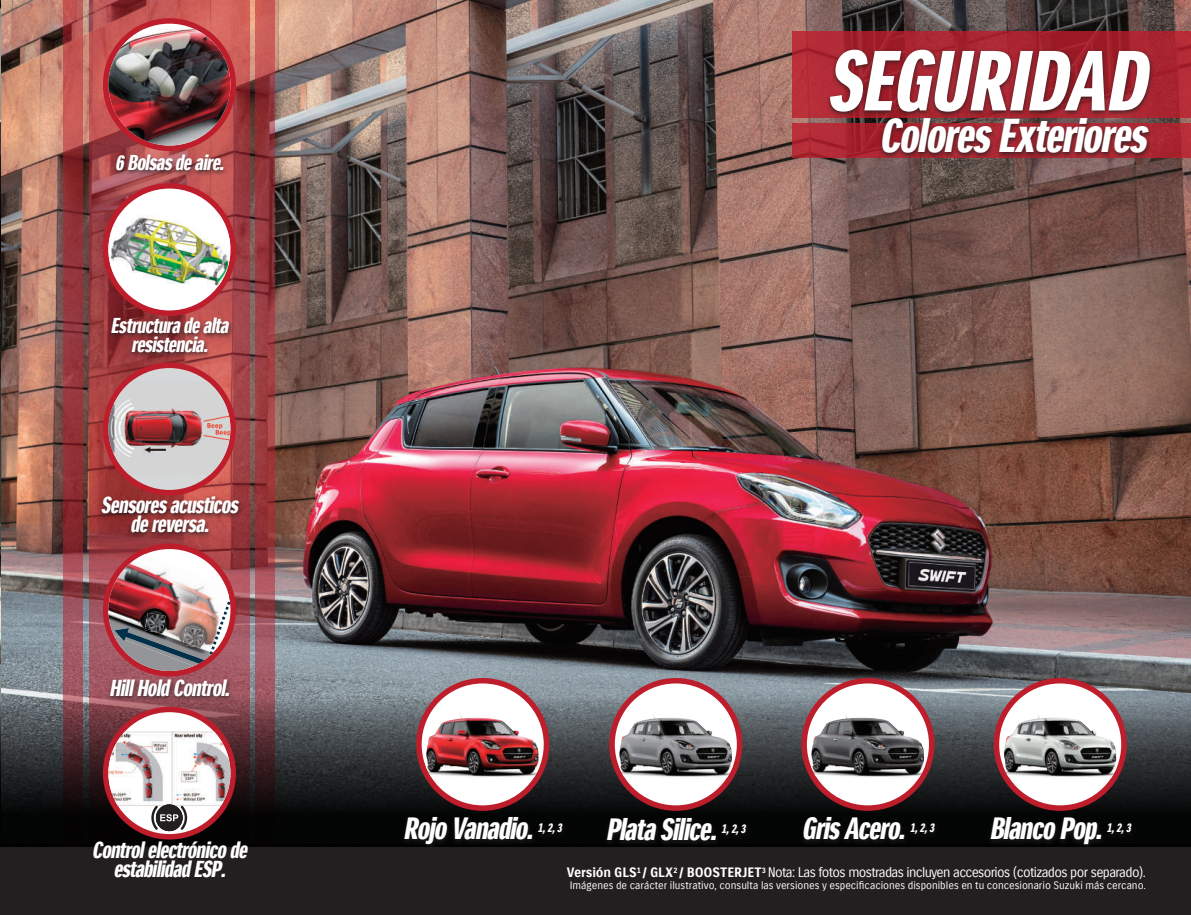
<style>
.page{position:relative;width:1191px;height:915px;background:#fff}
.page>*{position:absolute;margin:0;border:0;box-sizing:border-box;transform-origin:0 0}
.t1{font:italic 82.5px "Suzuki PRO Headline";color:#fff}
.t2{font:italic 46.2px "Suzuki PRO Headline";color:#fff}
.t3{font:italic 30px "Suzuki PRO Headline";color:#fff}
.t4{font:italic 22.5px/18.8px "Suzuki PRO Headline";color:#fff;text-align:center}
.t5{font:italic 21px/18.8px "Suzuki PRO Headline";color:#fff;text-align:center}
.t6{font:13.5px "Suzuki PRO Regular";letter-spacing:-.05em;color:#fff}
.t7{font:italic 12.3px "Suzuki PRO Headline";color:#fff}
.t8{font:10.5px "Suzuki PRO Regular";color:#fff}
.s1{font-family:"Suzuki PRO Bold";font-size:13.2px}
</style>
<div class="page">
<div style="left:0;top:0;width:1191px;height:914px;background:#231f20"></div>
<img style="left:1px;top:0;width:1190px;height:695px">
<svg style="left:64px;top:0;width:19px;height:695px;background:#9c3e43"></svg>
<img style="left:0;top:0;width:1px;height:695px">
<svg style="left:792px;top:31px;width:399px;height:87px;background:#aa2631"></svg>
<svg style="left:792px;top:123px;width:399px;height:35px;background:#ac2631"></svg>
<div style="left:826px;top:47px;width:328px;height:71px;background:#231f20;opacity:.8"></div>
<div style="left:877px;top:116px;width:276px;height:43px;background:#231f20;opacity:.8"></div>
<svg style="left:89px;top:0;width:161px;height:695px;background:#a8484b"></svg>
<svg style="left:255px;top:0;width:20px;height:695px;background:#9c3f44"></svg>
<div style="left:113px;top:152px;width:115px;height:24px;background:#231f20;opacity:.8"></div>
<div style="left:103px;top:362px;width:133px;height:133px;background:#be1d2c;border-radius:50%"></div>
<div style="left:108px;top:368px;width:122px;height:122px;background:#d6d7d8;border-radius:50%"></div>
<img style="left:108px;top:381px;width:122px;height:93px">
<div style="left:103px;top:183px;width:133px;height:133px;background:#be1d2c;border-radius:50%"></div>
<div style="left:108px;top:188px;width:122px;height:122px;background:#fff;border-radius:50%"></div>
<img style="left:108px;top:214px;width:122px;height:71px">
<svg style="left:103px;top:18px;width:133px;height:133px"></svg>
<img style="left:108px;top:29px;width:122px;height:116px">
<div style="left:108px;top:316px;width:126px;height:42px;background:#231f20;opacity:.8"></div>
<div style="left:98px;top:494px;width:146px;height:44px;background:#231f20;opacity:.8"></div>
<svg style="left:0;top:695px;width:1191px;height:150px"></svg>
<svg style="left:0;top:697px;width:1px;height:136px"></svg>
<svg style="left:103px;top:706px;width:133px;height:133px;background:#be2e3b"></svg>
<div style="left:108px;top:712px;width:122px;height:121px;background:#fff;border-radius:50%"></div>
<img style="left:108px;top:730px;width:122px;height:75px">
<div style="left:90px;top:838px;width:163px;height:44px;background:#231f20;opacity:.8"></div>
<svg style="left:156px;top:804px;width:27px;height:26px"></svg>
<svg style="left:151px;top:805px;width:36px;height:24px"></svg>
<div style="left:603px;top:815px;width:148px;height:31px;background:#231f20;opacity:.8"></div>
<div style="left:401px;top:814px;width:166px;height:36px;background:#231f20;opacity:.8"></div>
<div style="left:799px;top:814px;width:140px;height:32px;background:#090909"></div>
<svg style="left:416px;top:677px;width:133px;height:133px;background:#bb2b39"></svg>
<img style="left:422px;top:683px;width:122px;height:122px;border-radius:50%">
<img style="left:438px;top:710px;width:23px;height:18px">
<div style="left:987px;top:814px;width:149px;height:37px;background:#231f20;opacity:.8"></div>
<svg style="left:609px;top:677px;width:133px;height:133px;background:#bb2b39"></svg>
<svg style="left:615px;top:683px;width:122px;height:122px;background:#b5b4b5"></svg>
<img style="left:631px;top:710px;width:23px;height:18px">
<svg style="left:801px;top:677px;width:133px;height:133px;background:#b92937"></svg>
<svg style="left:807px;top:683px;width:122px;height:122px;background:#aaa9aa"></svg>
<img style="left:823px;top:710px;width:23px;height:18px">
<svg style="left:993px;top:677px;width:133px;height:133px;background:#b82a37"></svg>
<svg style="left:999px;top:683px;width:122px;height:122px;background:#c0c0bf"></svg>
<img style="left:1016px;top:710px;width:23px;height:18px">
<svg style="left:103px;top:543px;width:133px;height:133px"></svg>
<img style="left:108px;top:554px;width:122px;height:15px">
<img style="left:108px;top:569px;width:122px;height:101px">
<img style="left:183px;top:627px;width:21px;height:20px">
<img style="left:183px;top:642px;width:15px;height:5px">
<div style="left:106px;top:677px;width:128px;height:25px;background:#231f20;opacity:.8"></div>
<h3 class="t5" style="left:115px;top:153px;width:115px">6Bolsasdeaire.</h3>
<h3 class="t5" style="left:110px;top:316px;width:124px">Estructuradealta resistencia.</h3>
<h3 class="t4" style="left:101px;top:496px;width:143px">Sensoresacusticos dereversa.</h3>
<h3 class="t4" style="left:109px;top:678px;width:127px">HillHoldControl.</h3>
<h3 class="t4" style="left:92px;top:840px;width:162px">Controlelectrónicode estabilidadESP.</h3>
<h1 class="t1" style="left:826px;top:31px;width:339px">SEGURIDAD</h1>
<h2 class="t2" style="left:878px;top:108px;width:279px">ColoresExteriores</h2>
<h3 class="t3" style="left:403px;top:810px;width:137px">RojoVanadio.</h3>
<p class="t7" style="left:537px;top:820px;width:29px">1,2,3</p>
<p class="t7" style="left:721px;top:821px;width:29px">1,2,3</p>
<h3 class="t3" style="left:801px;top:810px;width:111px">GrisAcero.</h3>
<p class="t7" style="left:909px;top:820px;width:29px">1,2,3</p>
<h3 class="t3" style="left:989px;top:810px;width:120px">BlancoPop.</h3>
<p class="t7" style="left:1106px;top:820px;width:29px">1,2,3</p>
<p class="t8" style="left:570px;top:878px;width:578px">Imágenes de carácter ilustrativo, consulta las versiones y especificaciones disponibles en tu concesionario Suzuki más cercano.</p>
<h3 class="t3" style="left:606px;top:811px;width:119px">PlataSilice.</h3>
<p class="t6" style="left:567px;top:863px;width:580px"><span class="s1">Versión GLS</span><sup>1</sup> <span class="s1">/ GLX</span><sup>2</sup> <span class="s1">/ BOOSTERJET</span><sup>3</sup> Nota: Las fotos mostradas incluyen accesorios (cotizados por separado).</p>
</div>
